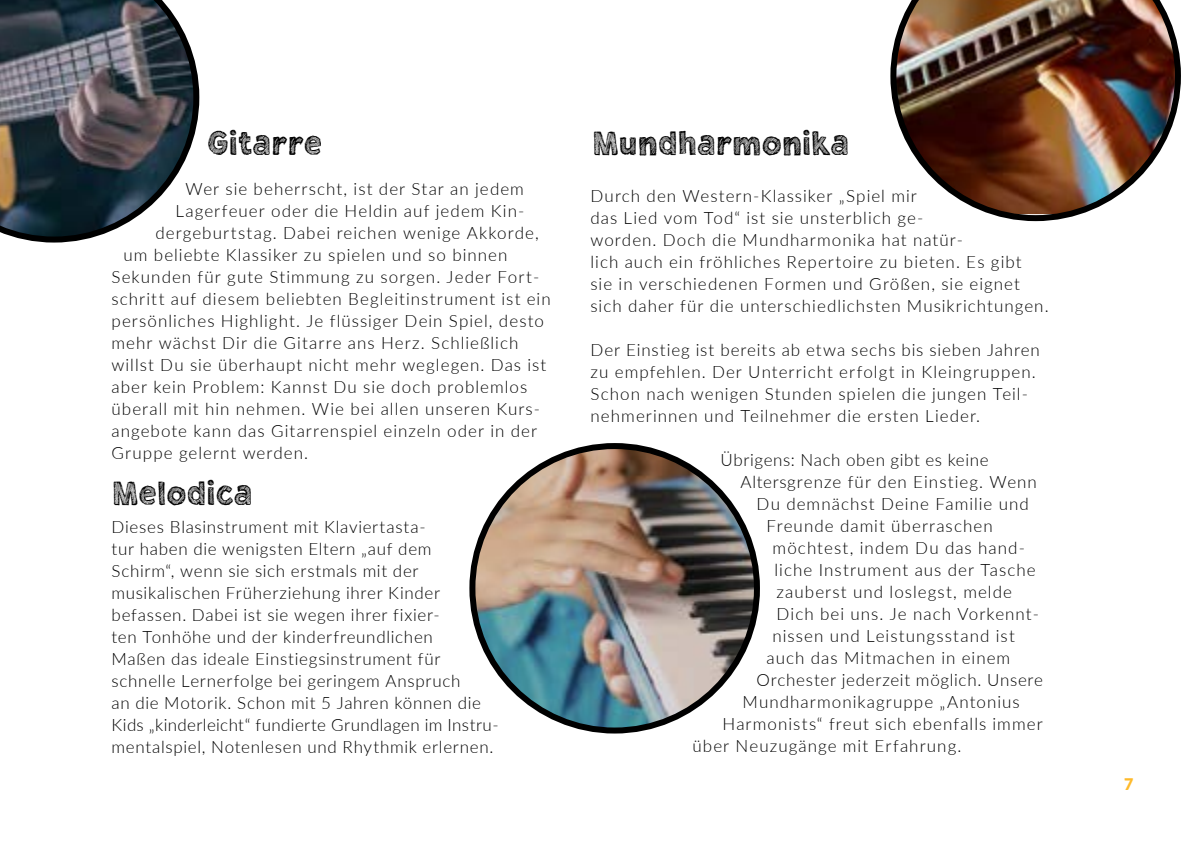
<style>
.page{position:relative;width:1191px;height:842px;background:#fff}
.page>*{position:absolute;margin:0;border:0;box-sizing:border-box;transform-origin:0 0}
.t1{font:42px "Chalkboy";color:#000}
.t2{font:300 17px/22px "Lato";letter-spacing:.06em;color:#000}
.t3{font:300 17px/22px "Lato";letter-spacing:.04em;color:#000}
.t4{font:300 17px "Lato";letter-spacing:.035em;color:#000}
.t5{font:900 16px "Lato";color:#feba2b}
</style>
<div class="page">
<svg style="left:0;top:0;width:199px;height:243px;background:#575c62"></svg>
<img style="left:472px;top:446px;width:285px;height:284px;border-radius:142px">
<img style="left:890px;top:0;width:291px;height:221px">
<h1 class="t1" style="left:207px;top:121px;width:116px">Gitarre</h1>
<h1 class="t1" style="left:592px;top:121px;width:258px">Mundharmonika</h1>
<p class="t2" style="left:185px;top:178px;width:340px">Wer sie beherrscht, ist der Star an jedem</p>
<p class="t2" style="left:176px;top:200px;width:350px">Lagerfeuer oder die Heldin auf jedem Kin-</p>
<p class="t2" style="left:155px;top:222px;width:385px">dergeburtstag. Dabei reichen wenige Akkorde,</p>
<p class="t2" style="left:123px;top:244px;width:385px">um beliebte Klassiker zu spielen und so binnen</p>
<p class="t2" style="left:111px;top:266px;width:429px">Sekunden für gute Stimmung zu sorgen. Jeder Fort-</p>
<p class="t2" style="left:111px;top:288px;width:441px">schritt auf diesem beliebten Begleitinstrument ist ein</p>
<p class="t2" style="left:111px;top:310px;width:434px">persönliches Highlight. Je flüssiger Dein Spiel, desto</p>
<p class="t2" style="left:111px;top:332px;width:408px">mehr wächst Dir die Gitarre ans Herz. Schließlich</p>
<p class="t2" style="left:111px;top:354px;width:436px">willst Du sie überhaupt nicht mehr weglegen. Das ist</p>
<p class="t2" style="left:111px;top:376px;width:417px">aber kein Problem: Kannst Du sie doch problemlos</p>
<p class="t2" style="left:111px;top:397px;width:430px">überall mit hin nehmen. Wie bei allen unseren Kurs-</p>
<p class="t2" style="left:111px;top:419px;width:427px">angebote kann das Gitarrenspiel einzeln oder in der</p>
<p class="t2" style="left:111px;top:441px;width:198px">Gruppe gelernt werden.</p>
<h1 class="t1" style="left:112px;top:471px;width:142px">Melodica</h1>
<p class="t3" style="left:111px;top:515px;width:388px">Dieses Blasinstrument mit Klaviertasta-<br>tur haben die wenigsten Eltern „auf dem Schirm“, wenn sie sich erstmals mit der musikalischen Früherziehung ihrer Kinder befassen. Dabei ist sie wegen ihrer fixier-<br>ten Tonhöhe und der kinderfreundlichen<br>Maßen das ideale Einstiegsinstrument für schnelle Lernerfolge bei geringem Anspruch<br>an die Motorik. Schon mit 5 Jahren können die Kids „kinderleicht“ fundierte Grundlagen im Instru&shy;mentalspiel, Notenlesen und Rhythmik erlernen.</p>
<p class="t2" style="left:590px;top:184px;width:459px">Durch den Western-Klassiker „Spiel mir<br>das Lied vom Tod“ ist sie unsterblich ge-<br>worden. Doch die Mundharmonika hat natür-<br>lich auch ein fröhliches Repertoire zu bieten. Es gibt<br>sie in verschiedenen Formen und Größen, sie eignet sich daher für die unterschiedlichsten Musikrichtungen.</p>
<p class="t2" style="left:590px;top:338px;width:451px">Der Einstieg ist bereits ab etwa sechs bis sieben Jahren zu empfehlen. Der Unterricht erfolgt in Kleingruppen.<br>Schon nach wenigen Stunden spielen die jungen Teil&shy;nehmerinnen und Teilnehmer die ersten Lieder.</p>
<p class="t4" style="left:720px;top:448px;width:269px">Übrigens: Nach oben gibt es keine</p>
<p class="t2" style="left:740px;top:470px;width:298px">Altersgrenze für den Einstieg. Wenn</p>
<p class="t2" style="left:756px;top:492px;width:274px">Du demnächst Deine Familie und</p>
<p class="t2" style="left:766px;top:514px;width:228px">Freunde damit überraschen</p>
<p class="t2" style="left:772px;top:536px;width:254px">möchtest, indem Du das hand-</p>
<p class="t2" style="left:774px;top:558px;width:263px">liche Instrument aus der Tasche</p>
<p class="t2" style="left:776px;top:580px;width:237px">zauberst und loslegst, melde</p>
<p class="t2" style="left:776px;top:602px;width:264px">Dich bei uns. Je nach Vorkennt-</p>
<p class="t2" style="left:772px;top:624px;width:244px">nissen und Leistungsstand ist</p>
<p class="t2" style="left:766px;top:646px;width:245px">auch das Mitmachen in einem</p>
<p class="t3" style="left:756px;top:668px;width:288px">Orchester jederzeit möglich. Unsere</p>
<p class="t2" style="left:742px;top:690px;width:279px">Mundharmonikagruppe „Antonius</p>
<p class="t2" style="left:722px;top:712px;width:321px">Harmonists“ freut sich ebenfalls immer</p>
<p class="t2" style="left:692px;top:734px;width:270px">über Neuzugänge mit Erfahrung.</p>
<p class="t5" style="left:1124px;top:772px;width:11px">7</p>
</div>
